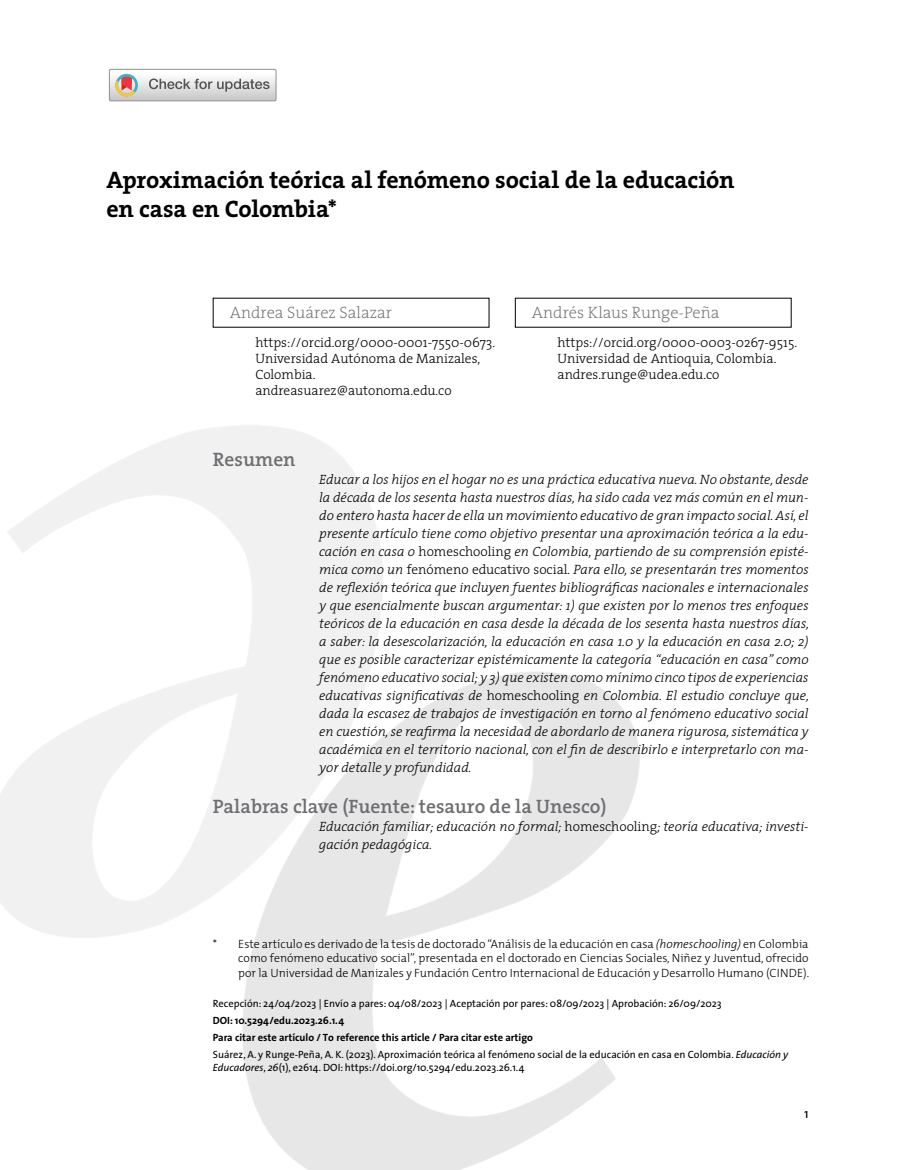
<style>
.page{position:relative;width:915px;height:1170px;background:#fff}
.page>*{position:absolute;margin:0;border:0;box-sizing:border-box;transform-origin:0 0}
.t1{font:700 24px/28.8px "The Serif";letter-spacing:-.005em;color:#000}
.t2{font:600 19.5px "The Serif";color:#6d6e71}
.t3{font:200 16.5px "The Serif";color:#6d6e71}
.t4{font:italic 300 13.5px/18px "The Serif";color:#000;text-align:justify}
.t5{font:300 13.5px/16.2px "The Serif";color:#000}
.t6{font:13.5px "The Sans";color:#000}
.t7{font:300 12px/14.4px "The Mix";color:#000;text-align:justify}
.t8{font:10.5px/16.8px "The Sans";color:#000}
.s1{font-style:normal}
.s2{font-style:italic}
.s3{font-weight:700}
</style>
<div class="page">
<svg style="left:212px;top:297px;width:277px;height:31px"></svg>
<svg style="left:514px;top:297px;width:277px;height:31px"></svg>
<svg style="left:109px;top:69px;width:167px;height:32px"></svg>
<h1 class="t1" style="left:106px;top:165px;width:629px">Aproximación teórica al fenómeno social de la educación en casa en Colombia*</h1>
<p class="t3" style="left:230px;top:298px;width:164px">Andrea Suárez Salazar</p>
<p class="t5" style="left:255px;top:333px;width:241px">https://orcid.org/0000-0001-7550-0673.<br>Universidad Autónoma de Manizales,<br>Colombia. andreasuarez@autonoma.edu.co</p>
<h2 class="t2" style="left:213px;top:442px;width:84px">Resumen</h2>
<p class="t3" style="left:531px;top:298px;width:189px">Andrés Klaus Runge-Peña</p>
<p class="t5" style="left:557px;top:333px;width:241px">https://orcid.org/0000-0003-0267-9515.<br>Universidad de Antioquia, Colombia. andres.runge@udea.edu.co</p>
<p class="t4" style="left:319px;top:469px;width:491px">Educar a los hijos en el hogar no es una práctica educativa nueva. No obstante, desde la década de los sesenta hasta nuestros días, ha sido cada vez más común en el mun&shy;do entero hasta hacer de ella un movimiento educativo de gran impacto social. Así, el presente artículo tiene como objetivo presentar una aproximación teórica a la edu&shy;cación en casa o <span class="s1">homeschooling</span> en Colombia, partiendo de su comprensión episté&shy;mica como un <span class="s1">fenómeno educativo social</span>. Para ello, se presentarán tres momentos de reflexión teórica que incluyen fuentes bibliográficas nacionales e internacionales y que esencialmente buscan argumentar: 1) que existen por lo menos tres enfoques teóricos de la educación en casa desde la década de los sesenta hasta nuestros días, a saber: la desescolarización, la educación en casa 1.0 y la educación en casa 2.0; 2) que es posible caracterizar epistémicamente la categoría “educación en casa” como fenómeno educativo social; y 3) que existen como mínimo cinco tipos de experiencias educativas significativas de <span class="s1">homeschooling</span> en Colombia. El estudio concluye que, dada la escasez de trabajos de investigación en torno al fenómeno educativo social en cuestión, se reafirma la necesidad de abordarlo de manera rigurosa, sistemática y académica en el territorio nacional, con el fin de describirlo e interpretarlo con ma&shy;yor detalle y profundidad.</p>
<h2 class="t2" style="left:213px;top:790px;width:395px">Palabras clave (Fuente: tesauro de la Unesco)</h2>
<p class="t4" style="left:319px;top:817px;width:490px">Educación familiar; educación no formal; <span class="s1">homeschooling</span>; teoría educativa; investi&shy;gación pedagógica.</p>
<p class="t7" style="left:238px;top:936px;width:572px;text-indent:-26px">* Este artículo es derivado de la tesis de doctorado “Análisis de la educación en casa <span class="s2">(homeschooling)</span> en Colombia como fenómeno educativo social”, presentada en el doctorado en Ciencias Sociales, Niñez y Juventud, ofrecido por la Universidad de Manizales y Fundación Centro Internacional de Educación y Desarrollo Humano (CINDE).</p>
<p class="t8" style="left:213px;top:995px;width:510px">Recepción: 24/04/2023 | Envío a pares: 04/08/2023 | Aceptación por pares: 08/09/2023 | Aprobación: 26/09/2023</p>
<p class="t8" style="left:213px;top:1011px;width:577px"><span class="s3">DOI: 10.5294/edu.2023.26.1.4<br>Para citar este artículo / To reference this article / Para citar este artigo<br></span>Suárez, A. y Runge-Peña, A. K. (2023). Aproximación teórica al fenómeno social de la educación en casa en Colombia. <span class="s2">Educación y</span></p>
<p class="t8" style="left:213px;top:1058px;width:313px"><span class="s2">Educadores</span>, <span class="s2">26</span>(1), e2614. DOI: https://doi.org/10.5294/edu.2023.26.1.4</p>
<p class="t6" style="left:803px;top:1102px;width:6px">1</p>
</div>
